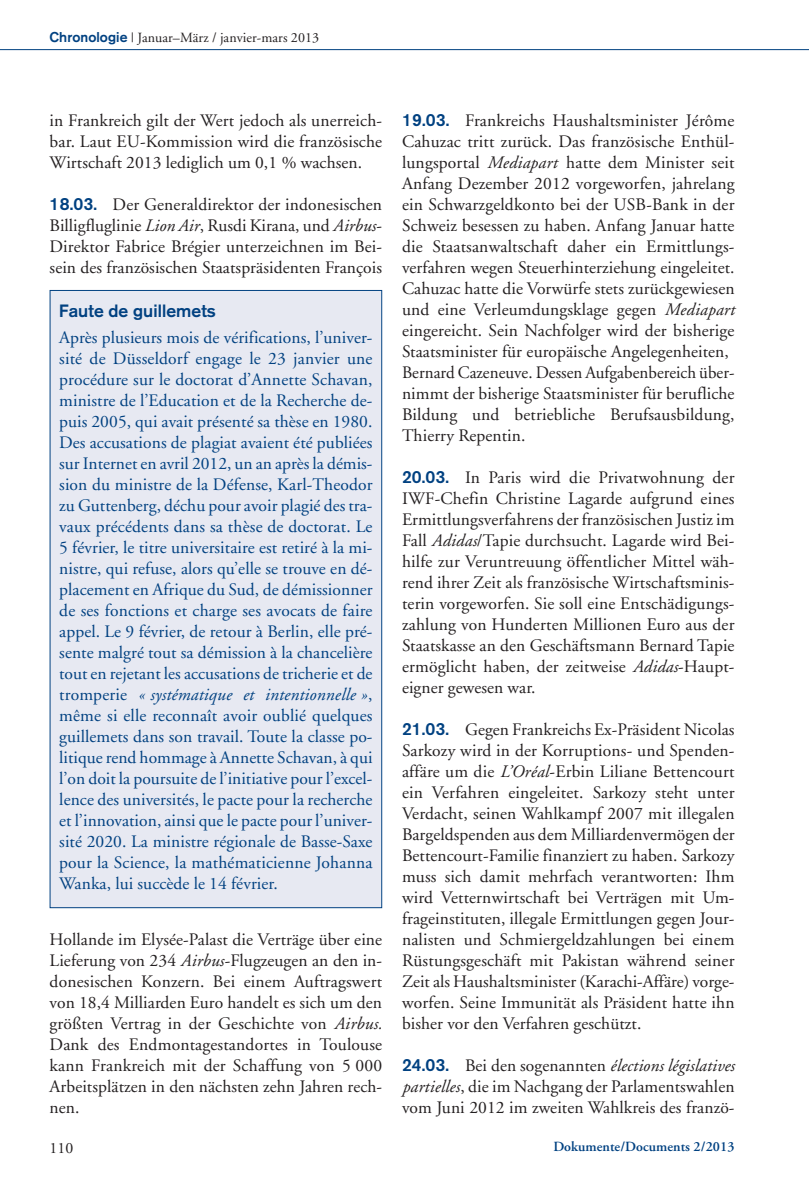
<style>
.page{position:relative;width:809px;height:1191px;background:#fff}
.page>*{position:absolute;margin:0;border:0;box-sizing:border-box;transform-origin:0 0}
.t1{font:17.5px/21px "Adobe Garamond";letter-spacing:.005em;color:#231f20;text-align:justify}
.t2{font:17.5px/21px "Adobe Garamond";letter-spacing:.005em;color:#014181;text-align:justify}
.t3{font:700 17.5px "Akzidenz Grotesk";letter-spacing:.005em;color:#014181}
.t4{font:15.75px "Adobe Garamond";color:#231f20}
.t5{font:14px "Adobe Garamond";letter-spacing:.005em;color:#231f20}
.t6{font:600 14px "Adobe Garamond";letter-spacing:.005em;color:#014181}
.s1{font-family:"Akzidenz Grotesk";font-weight:700;color:#014181}
.s2{font-family:"Akzidenz Grotesk BE";font-weight:500;color:#014181}
.s3{font-style:italic}
</style>
<div class="page">
<hr style="left:0;top:49px;width:809px;height:1px;background:#014181">
<div style="left:50px;top:291px;width:331px;height:616px;background:#e7e9f2"></div>
<p class="t5" style="left:50px;top:32px;width:271px"><span class="s1">Chronologie</span> | Januar–März / janvier-mars 2013</p>
<p class="t1" style="left:50px;top:111px;width:334px">in Frankreich gilt der Wert jedoch als unerreich&shy;bar. Laut EU-Kommission wird die französische Wirtschaft 2013 lediglich um 0,1 % wachsen.</p>
<p class="t1" style="left:50px;top:195px;width:334px"><span class="s2">18.03.</span> Der Generaldirektor der indonesischen Billigfluglinie <span class="s3">Lion Air</span>, Rusdi Kirana, und <span class="s3">Airbus</span>-Direktor Fabrice Brégier unterzeichnen im Bei&shy;sein des französischen Staatspräsidenten François</p>
<p class="t3" style="left:59px;top:304px;width:158px">Faute de guillemets</p>
<p class="t2" style="left:59px;top:328px;width:315px">Après plusieurs mois de vérifications, l’univer&shy;sité de Düsseldorf engage le 23 janvier une procédure sur le doctorat d’Annette Schavan, ministre de l’Education et de la Recherche de&shy;puis 2005, qui avait présenté sa thèse en 1980.<br>Des accusations de plagiat avaient été publiées sur Internet en avril 2012, un an après la démis&shy;sion du ministre de la Défense, Karl-Theodor zu Guttenberg, déchu pour avoir plagié des tra&shy;vaux précédents dans sa thèse de doctorat. Le 5 février, le titre universitaire est retiré à la mi&shy;nistre, qui refuse, alors qu’elle se trouve en dé&shy;placement en Afrique du Sud, de démissionner de ses fonctions et charge ses avocats de faire appel. Le 9 février, de retour à Berlin, elle pré&shy;sente malgré tout sa démission à la chancelière tout en rejetant les accusations de tricherie et de tromperie <span class="s3">« systématique et intentionnelle »</span>, même si elle reconnaît avoir oublié quelques guillemets dans son travail. Toute la classe po&shy;litique rend hommage à Annette Schavan, à qui l’on doit la poursuite de l’initiative pour l’excel&shy;lence des universités, le pacte pour la recherche et l’innovation, ainsi que le pacte pour l’univer&shy;sité 2020. La ministre régionale de Basse-Saxe pour la Science, la mathématicienne Johanna Wanka, lui succède le 14 février.</p>
<p class="t1" style="left:50px;top:930px;width:334px">Hollande im Elysée-Palast die Verträge über eine Lieferung von 234 <span class="s3">Airbus</span>-Flugzeugen an den in&shy;donesischen Konzern. Bei einem Auftragswert von 18,4 Milliarden Euro handelt es sich um den größten Vertrag in der Geschichte von <span class="s3">Airbus.<br></span>Dank des Endmontagestandortes in Toulouse kann Frankreich mit der Schaffung von 5 000<br>Arbeitsplätzen in den nächsten zehn Jahren rech&shy;nen.</p>
<p class="t1" style="left:402px;top:111px;width:334px;text-align:left"><span class="s2">19.03.</span> Frankreichs Haushaltsminister Jérôme Cahuzac tritt zurück. Das französische Enthül&shy;lungsportal <span class="s3">Mediapart</span> hatte dem Minister seit Anfang Dezember 2012 vorgeworfen, jahrelang ein Schwarzgeldkonto bei der USB-Bank in der Schweiz besessen zu haben. Anfang Januar hatte die Staatsanwaltschaft daher ein Ermittlungs&shy;verfahren wegen Steuerhinterziehung eingeleitet.<br>Cahuzac hatte die Vorwürfe stets zurückgewiesen und eine Verleumdungsklage gegen <span class="s3">Mediapart </span>eingereicht. Sein Nachfolger wird der bisherige Staatsminister für europäische Angelegenheiten, Bernard Cazeneuve. Dessen Aufgabenbereich über&shy;nimmt der bisherige Staatsminister für berufliche Bildung und betriebliche Berufsausbildung, Thierry Repentin.</p>
<p class="t1" style="left:402px;top:468px;width:334px"><span class="s2">20.03.</span> In Paris wird die Privatwohnung der IWF-Chefin Christine Lagarde aufgrund eines Ermittlungsverfahrens der französischen Justiz im Fall <span class="s3">Adidas</span>/Tapie durchsucht. Lagarde wird Bei&shy;hilfe zur Veruntreuung öffentlicher Mittel wäh&shy;rend ihrer Zeit als französische Wirtschaftsminis&shy;terin vorgeworfen. Sie soll eine Entschädigungs&shy;zahlung von Hunderten Millionen Euro aus der Staatskasse an den Geschäftsmann Bernard Tapie ermöglicht haben, der zeitweise <span class="s3">Adidas</span>-Haupt&shy;eigner gewesen war.</p>
<p class="t1" style="left:402px;top:720px;width:334px"><span class="s2">21.03.</span> Gegen Frankreichs Ex-Präsident Nicolas Sarkozy wird in der Korruptions- und Spenden&shy;affäre um die <span class="s3">L’Oréal</span>-Erbin Liliane Bettencourt ein Verfahren eingeleitet. Sarkozy steht unter Verdacht, seinen Wahlkampf 2007 mit illegalen Bargeldspenden aus dem Milliardenvermögen der Bettencourt-Familie finanziert zu haben. Sarkozy muss sich damit mehrfach verantworten: Ihm wird Vetternwirtschaft bei Verträgen mit Um&shy;frageinstituten, illegale Ermittlungen gegen Jour&shy;nalisten und Schmiergeldzahlungen bei einem Rüstungsgeschäft mit Pakistan während seiner Zeit als Haushaltsminister (Karachi-Affäre) vorge&shy;worfen. Seine Immunität als Präsident hatte ihn bisher vor den Verfahren geschützt.</p>
<p class="t1" style="left:402px;top:1056px;width:334px"><span class="s2">24.03.</span> Bei den sogenannten <span class="s3">élections législatives partielles</span>, die im Nachgang der Parlamentswahlen vom Juni 2012 im zweiten Wahlkreis des franzö-</p>
<p class="t4" style="left:50px;top:1141px;width:25px">110</p>
<p class="t6" style="left:553px;top:1141px;width:183px">Dokumente/Documents 2/2013</p>
</div>
